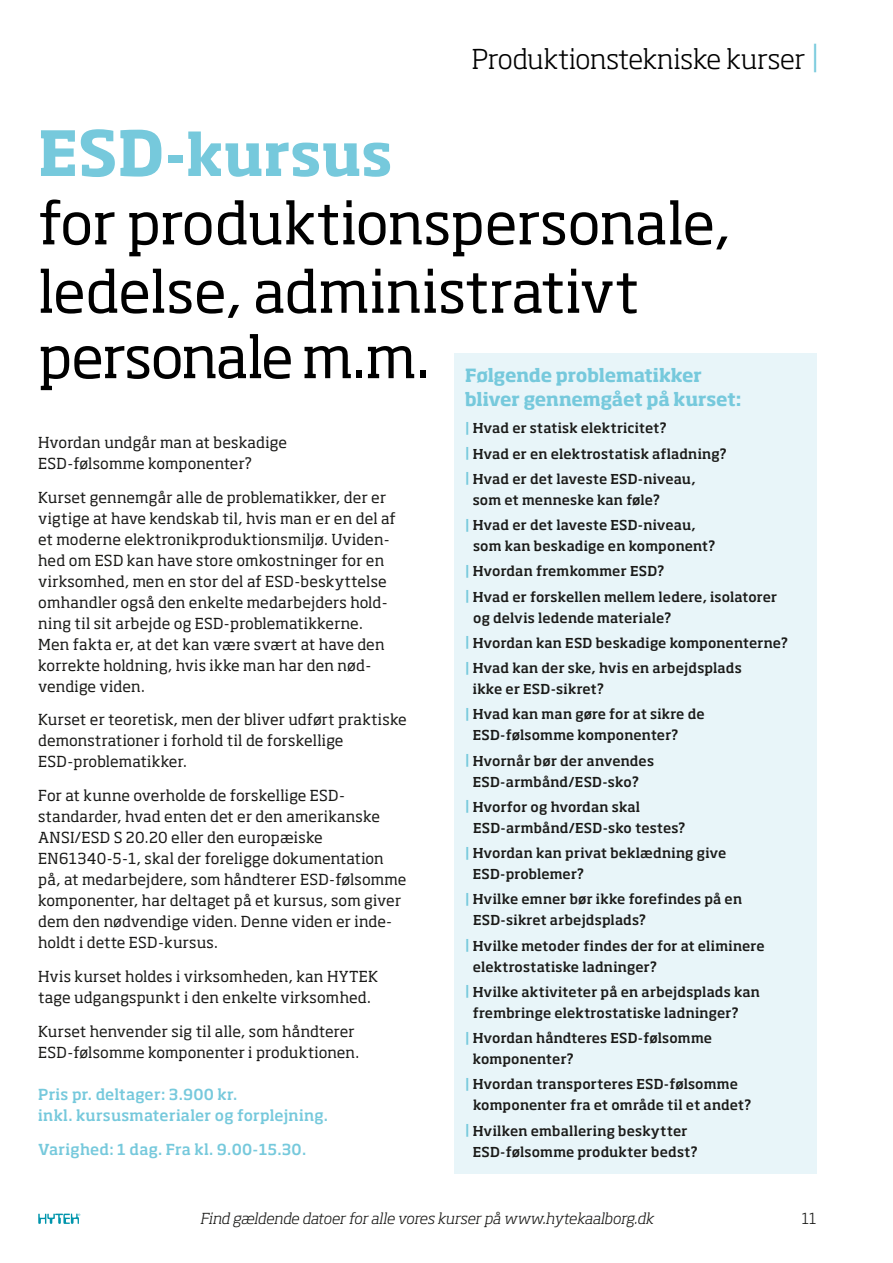
<style>
.page{position:relative;width:893px;height:1263px;background:#fff}
.page>*{position:absolute;margin:0;border:0;box-sizing:border-box;transform-origin:0 0}
.t1{font:57px/67.3px "Soho Pro";letter-spacing:-.015em;color:#000}
.t2{font:300 27px "Soho Pro";letter-spacing:-.005em;color:#000}
.t3{font:700 18px/24px "Soho Pro";letter-spacing:-.01em;color:#76c9dc}
.t4{font:15px/21px "Soho Pro";letter-spacing:.01em;color:#1a1a18}
.t5{font:500 15px/21px "Soho Pro";letter-spacing:.015em;color:#76c9dc}
.t6{font:italic 300 15px "Soho Pro";letter-spacing:-.005em;color:#1a1a18}
.t7{font:300 15px "Soho Pro";color:#1a1a18}
.t8{font:500 13.5px/25.2px "Soho Pro";letter-spacing:.01em;color:#1a1a18}
.s1{font-size:30px;color:#76c9dc}
.s2{font-weight:700;font-size:61.5px;color:#76c9dc}
.s3{font-weight:700;color:#76c9dc}
.s4{color:#76c9dc}
</style>
<div class="page">
<svg style="left:38px;top:1213px;width:42px;height:11px"></svg>
<div style="left:454px;top:353px;width:362px;height:821px;background:#e8f5f9"></div>
<h2 class="t2" style="left:472px;top:38px;width:349px">Produktionstekniske kurser <span class="s1">|</span></h2>
<h1 class="t1" style="left:38px;top:119px;width:694px"><span class="s2">ESD</span><span class="s3">-kursus<br></span>for produktionspersonale, ledelse, administrativt personale m.m.</h1>
<p class="t3" style="left:465px;top:362px;width:278px">Følgende problematikker bliver gennemgået på kurset:</p>
<p class="t8" style="left:465px;top:415px;width:263px"><span class="s4">|</span> Hvad er statisk elektricitet?<br><span class="s4">|</span> Hvad er en elektrostatisk afladning? <span class="s4">|</span> Hvad er det laveste ESD-niveau,</p>
<p class="t8" style="left:465px;top:486px;width:232px;text-indent:8px">som et menneske kan føle?<br><span class="s4">|</span> Hvad er det laveste ESD-niveau,</p>
<p class="t8" style="left:465px;top:533px;width:313px;text-indent:8px">som kan beskadige en komponent?<br><span class="s4">|</span> Hvordan fremkommer ESD?<br><span class="s4">|</span> Hvad er forskellen mellem ledere, isolatorer</p>
<p class="t8" style="left:465px;top:604px;width:325px;text-indent:8px">og delvis ledende materiale?<br><span class="s4">|</span> Hvordan kan ESD beskadige komponenterne? <span class="s4">|</span> Hvad kan der ske, hvis en arbejdsplads</p>
<p class="t8" style="left:465px;top:676px;width:241px;text-indent:8px">ikke er ESD-sikret?<br><span class="s4">|</span> Hvad kan man gøre for at sikre de</p>
<p class="t8" style="left:465px;top:722px;width:215px;text-indent:8px">ESD-følsomme komponenter? <span class="s4">|</span> Hvornår bør der anvendes</p>
<p class="t8" style="left:465px;top:768px;width:177px;text-align:center">ESD-armbånd/ESD-sko?<br><span class="s4">|</span> Hvorfor og hvordan skal</p>
<p class="t8" style="left:465px;top:814px;width:263px;text-indent:8px">ESD-armbånd/ESD-sko testes?<br><span class="s4">|</span> Hvordan kan privat beklædning give</p>
<p class="t8" style="left:465px;top:861px;width:278px;text-indent:8px">ESD-problemer?<br><span class="s4">|</span> Hvilke emner bør ikke forefindes på en</p>
<p class="t8" style="left:465px;top:907px;width:301px;text-indent:8px">ESD-sikret arbejdsplads?<br><span class="s4">|</span> Hvilke metoder findes der for at eliminere</p>
<p class="t8" style="left:465px;top:953px;width:296px;text-indent:8px">elektrostatiske ladninger?<br><span class="s4">|</span> Hvilke aktiviteter på en arbejdsplads kan</p>
<p class="t8" style="left:465px;top:999px;width:275px;text-indent:8px">frembringe elektrostatiske ladninger? <span class="s4">|</span> Hvordan håndteres ESD-følsomme</p>
<p class="t8" style="left:465px;top:1046px;width:274px;text-indent:8px">komponenter?<br><span class="s4">|</span> Hvordan transporteres ESD-følsomme</p>
<p class="t8" style="left:465px;top:1092px;width:288px;text-indent:8px">komponenter fra et område til et andet? <span class="s4">|</span> Hvilken emballering beskytter</p>
<p class="t8" style="left:473px;top:1138px;width:227px">ESD-følsomme produkter bedst?</p>
<p class="t4" style="left:38px;top:431px;width:250px">Hvordan undgår man at beskadige<br>ESD-følsomme komponenter?</p>
<p class="t4" style="left:38px;top:486px;width:359px">Kurset gennemgår alle de problematikker, der er vigtige at have kendskab til, hvis man er en del af et moderne elektronikproduktionsmiljø. Uviden&shy;hed om ESD kan have store omkostninger for en virksomhed, men en stor del af ESD-beskyttelse omhandler også den enkelte medarbejders hold&shy;ning til sit arbejde og ESD-problematikkerne.<br>Men fakta er, at det kan være svært at have den korrekte holdning, hvis ikke man har den nød&shy;vendige viden.</p>
<p class="t4" style="left:38px;top:709px;width:370px">Kurset er teoretisk, men der bliver udført praktiske demonstrationer i forhold til de forskellige<br>ESD-problematikker.</p>
<p class="t4" style="left:38px;top:784px;width:370px">For at kunne overholde de forskellige ESD&shy;standarder, hvad enten det er den amerikanske ANSI/ESD S 20.20 eller den europæiske EN61340-5-1, skal der foreligge dokumentation på, at medarbejdere, som håndterer ESD-følsomme komponenter, har deltaget på et kursus, som giver dem den nødvendige viden. Denne viden er inde&shy;holdt i dette ESD-kursus.</p>
<p class="t4" style="left:38px;top:965px;width:341px">Hvis kurset holdes i virksomheden, kan HYTEK tage udgangspunkt i den enkelte virksomhed.</p>
<p class="t4" style="left:38px;top:1020px;width:322px">Kurset henvender sig til alle, som håndterer<br>ESD-følsomme komponenter i produktionen.</p>
<p class="t5" style="left:38px;top:1083px;width:291px">Pris pr. deltager: 3.900 kr.<br>inkl. kursusmaterialer og forplejning.</p>
<p class="t5" style="left:38px;top:1137px;width:269px">Varighed: 1 dag. Fra kl. 9.00-15.30.</p>
<p class="t6" style="left:200px;top:1207px;width:455px">Find gældende datoer for alle vores kurser på www.hytekaalborg.dk</p>
<p class="t7" style="left:802px;top:1207px;width:16px">11</p>
</div>
